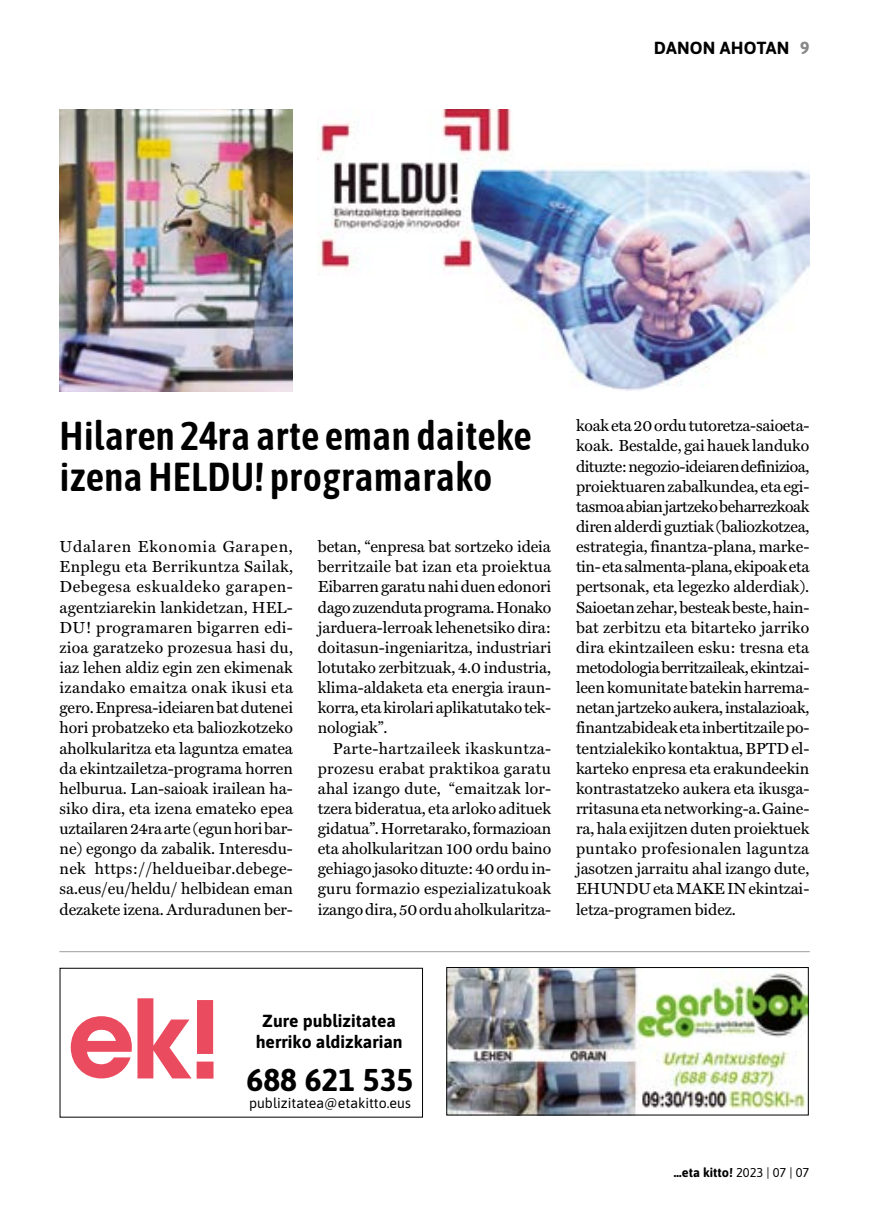
<style>
.page{position:relative;width:869px;height:1216px;background:#fff}
.page>*{position:absolute;margin:0;border:0;box-sizing:border-box;transform-origin:0 0}
.t1{font:600 40.25px/40.2px "Asap Condensed";color:#000}
.t2{font:700 31.5px "Asap";color:#000}
.t3{font:700 17.5px/21px "Asap";color:#000;text-align:center}
.t4{font:16.1px/20.1px "Miller Text Roman";letter-spacing:-.005em;color:#000;text-align:justify}
.t5{font:14.17px "Asap";color:#000}
.t6{font:700 12.78px "Asap";color:#000}
.s1{color:#878787}
.s2{font-weight:400}
</style>
<div class="page">
<img style="left:448px;top:969px;width:358px;height:144px">
<div style="left:446px;top:967px;width:362px;height:148px;border:1px solid #000"></div>
<hr style="left:60px;top:951px;width:749px;height:1px;background:#9d9d9c">
<div style="left:60px;top:967px;width:363px;height:150px;border:1px solid #000"></div>
<svg style="left:71px;top:998px;width:142px;height:80px"></svg>
<img style="left:317px;top:109px;width:492px;height:282px">
<img style="left:60px;top:109px;width:233px;height:282px">
<p class="t3" style="left:653px;top:37px;width:157px">DANON AHOTAN <span class="s1">9</span></p>
<h1 class="t1" style="left:60px;top:414px;width:473px">Hilaren 24ra arte eman daiteke izena HELDU! programarako</h1>
<p class="t4" style="left:60px;top:536px;width:235px">Udalaren Ekonomia Garapen, Enplegu eta Berrikuntza Sailak, Debegesa eskualdeko garapen&shy;agentziarekin lankidetzan, HEL-DU! programaren bigarren edi&shy;zioa garatzeko prozesua hasi du, iaz lehen aldiz egin zen ekimenak izandako emaitza onak ikusi eta gero. Enpresa-ideiaren bat dutenei hori probatzeko eta baliozkotzeko aholkularitza eta laguntza ematea da ekintzailetza-programa horren helburua. Lan-saioak irailean ha&shy;siko dira, eta izena emateko epea uztailaren 24ra arte (egun hori bar&shy;ne) egongo da zabalik. Interesdu&shy;nek https://heldueibar.debege&shy;sa.eus/eu/heldu/ helbidean eman dezakete izena. Arduradunen ber-</p>
<p class="t4" style="left:317px;top:536px;width:235px">betan, “enpresa bat sortzeko ideia berritzaile bat izan eta proiektua Eibarren garatu nahi duen edonori dago zuzenduta programa. Honako jarduera-lerroak lehenetsiko dira: doitasun-ingeniaritza, industriari lotutako zerbitzuak, 4.0 industria, klima-aldaketa eta energia iraun&shy;korra, eta kirolari aplikatutako tek&shy;nologiak”.</p>
<p class="t4" style="left:317px;top:737px;width:235px;text-indent:15px">Parte-hartzaileek ikaskuntza&shy;prozesu erabat praktikoa garatu ahal izango dute, “emaitzak lor&shy;tzera bideratua, eta arloko adituek gidatua”. Horretarako, formazioan eta aholkularitzan 100 ordu baino gehiago jasoko dituzte: 40 ordu in&shy;guru formazio espezializatukoak izango dira, 50 ordu aholkularitza-</p>
<p class="t4" style="left:575px;top:415px;width:235px">koak eta 20 ordu tutoretza-saioeta&shy;koak. Bestalde, gai hauek landuko dituzte: negozio-ideiaren definizioa, proiektuaren zabalkundea, eta egi&shy;tasmoa abian jartzeko beharrezkoak diren alderdi guztiak (baliozkotzea, estrategia, finantza-plana, marke&shy;tin- eta salmenta-plana, ekipoak eta pertsonak, eta legezko alderdiak).<br>Saioetan zehar, besteak beste, hain&shy;bat zerbitzu eta bitarteko jarriko dira ekintzaileen esku: tresna eta metodologia berritzaileak, ekintzai&shy;leen komunitate batekin harrema&shy;netan jartzeko aukera, instalazioak, finantzabideak eta inbertitzaile po&shy;tentzialekiko kontaktua, BPTD el&shy;karteko enpresa eta erakundeekin kontrastatzeko aukera eta ikusga&shy;rritasuna eta networking-a. Gaine&shy;ra, hala exijitzen duten proiektuek puntako profesionalen laguntza jasotzen jarraitu ahal izango dute, EHUNDU eta MAKE IN ekintzai&shy;letza-programen bidez.</p>
<p class="t3" style="left:255px;top:1009px;width:148px">Zure publizitatea herriko aldizkarian</p>
<h2 class="t2" style="left:246px;top:1057px;width:168px">688 621 535</h2>
<p class="t5" style="left:249px;top:1093px;width:163px">publizitatea@etakitto.eus</p>
<p class="t6" style="left:673px;top:1162px;width:137px">…eta kitto! <span class="s2">2023 | 07 | 07</span></p>
</div>
